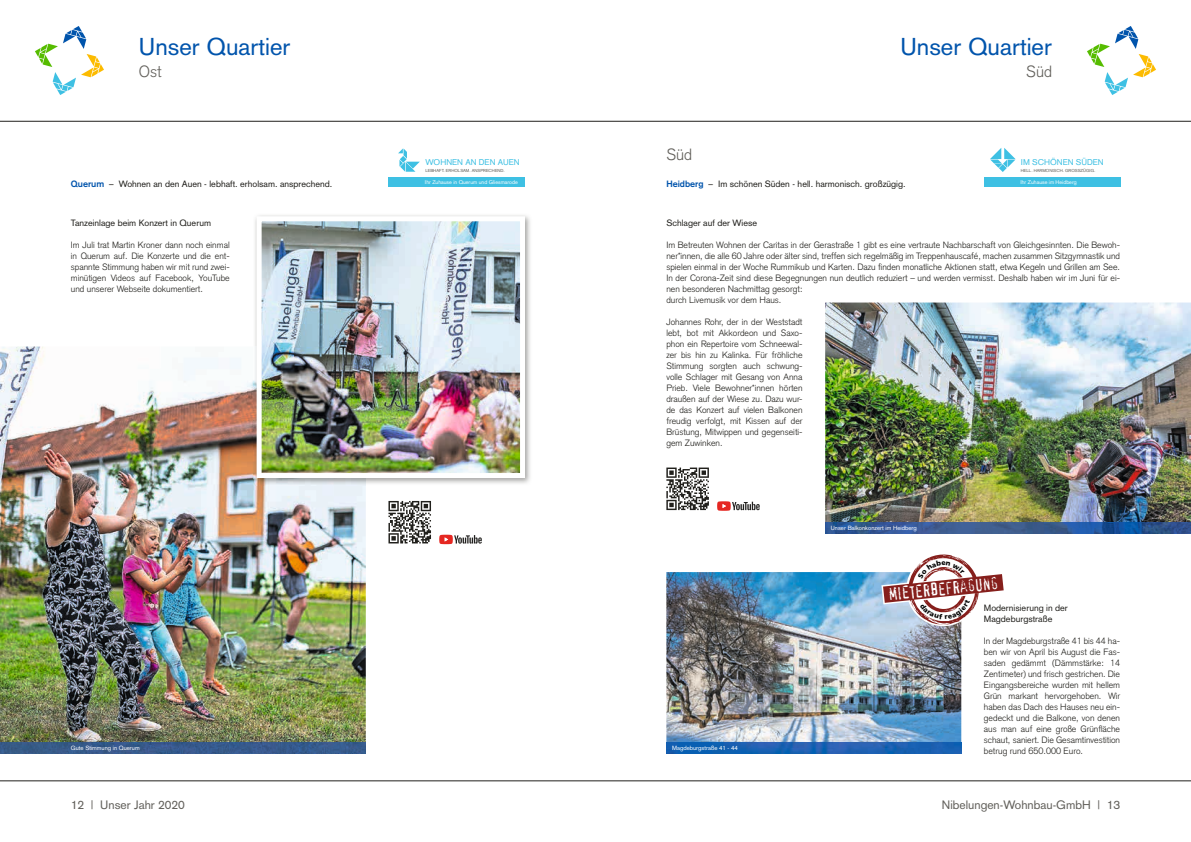
<style>
.page{position:relative;width:1191px;height:842px;background:#fff}
.page>*{position:absolute;margin:0;border:0;box-sizing:border-box;transform-origin:0 0}
.t1{font:24px "Akzidenz Grotesk";color:#0054ac}
.t2{font:17px "Confidential";color:#fff}
.t3{font:300 16px "Akzidenz Grotesk";color:#62605b}
.t4{font:12px "Akzidenz Grotesk";color:#62605b}
.t5{font:300 9px/11px "Akzidenz Grotesk";color:#21201c;text-align:justify}
.t6{font:9px/11px "Akzidenz Grotesk";color:#21201c}
.t7{font:8.3px "Akzidenz Grotesk";color:#3ec0e3}
.t8{font:900 7px "Frutiger";color:#010101}
.t9{font:6px "Akzidenz Grotesk";color:#fff}
.t10{font:5.3px "Akzidenz Grotesk";color:#fff}
.t11{font:4.3px "Akzidenz Grotesk";color:#62605b}
.s1{font-weight:700;color:#0054ac}
</style>
<div class="page">
<svg style="left:35px;top:26px;width:69px;height:69px"></svg>
<svg style="left:1087px;top:26px;width:69px;height:69px"></svg>
<img style="left:0;top:346px;width:366px;height:408px">
<img style="left:0;top:742px;width:366px;height:11px">
<img style="left:666px;top:572px;width:295px;height:171px">
<img style="left:666px;top:743px;width:295px;height:11px">
<img style="left:527px;top:216px;width:3px;height:133px">
<img style="left:366px;top:349px;width:164px;height:135px">
<img style="left:253px;top:346px;width:113px;height:139px">
<img style="left:254px;top:215px;width:273px;height:265px">
<img style="left:825px;top:302px;width:366px;height:221px">
<img style="left:825px;top:523px;width:366px;height:11px">
<div style="left:984px;top:178px;width:136px;height:9px;background:#3ec0e3"></div>
<svg style="left:990px;top:148px;width:25px;height:24px"></svg>
<svg style="left:717px;top:501px;width:42px;height:10px"></svg>
<svg style="left:666px;top:468px;width:43px;height:42px"></svg>
<div style="left:388px;top:178px;width:136px;height:9px;background:#3ec0e3"></div>
<svg style="left:398px;top:148px;width:22px;height:24px"></svg>
<svg style="left:388px;top:501px;width:43px;height:42px"></svg>
<svg style="left:439px;top:535px;width:43px;height:9px"></svg>
<svg style="left:881px;top:554px;width:123px;height:71px"></svg>
<p class="t1" style="left:139px;top:32px;width:153px">Unser Quartier</p>
<p class="t1" style="left:900px;top:32px;width:153px">Unser Quartier</p>
<p class="t3" style="left:139px;top:62px;width:24px">Ost</p>
<p class="t3" style="left:1026px;top:62px;width:27px">Süd</p>
<p class="t7" style="left:425px;top:157px;width:96px">WOHNEN AN DEN AUEN</p>
<p class="t11" style="left:425px;top:168px;width:81px">LEBHAFT. ERHOLSAM. ANSPRECHEND.</p>
<p class="t3" style="left:666px;top:145px;width:27px">Süd</p>
<p class="t7" style="left:1021px;top:158px;width:84px">IM SCHÖNEN SÜDEN</p>
<p class="t11" style="left:1021px;top:168px;width:76px">HELL. HARMONISCH. GROSSZÜGIG.</p>
<p class="t6" style="left:71px;top:178px;width:263px"><span class="s1">Querum</span> – Wohnen an den Auen - lebhaft. erholsam. ansprechend.</p>
<p class="t10" style="left:425px;top:179px;width:94px">Ihr Zuhause in Querum und Gliesmarode</p>
<p class="t6" style="left:666px;top:178px;width:241px"><span class="s1">Heidberg</span> – Im schönen Süden - hell. harmonisch. großzügig.</p>
<p class="t10" style="left:1020px;top:179px;width:58px">Ihr Zuhause im Heidberg</p>
<p class="t6" style="left:71px;top:217px;width:142px">Tanzeinlage beim Konzert in Querum</p>
<p class="t5" style="left:71px;top:239px;width:160px">Im Juli trat Martin Kroner dann noch einmal in Querum auf. Die Konzerte und die ent&shy;spannte Stimmung haben wir mit rund zwei&shy;minütigen Videos auf Facebook, YouTube und unserer Webseite dokumentiert.</p>
<p class="t6" style="left:666px;top:217px;width:92px">Schlager auf der Wiese</p>
<p class="t5" style="left:666px;top:239px;width:455px;text-align:left">Im Betreuten Wohnen der Caritas in der Gerastraße 1 gibt es eine vertraute Nachbarschaft von Gleichgesinnten. Die Bewoh&shy;ner*innen, die alle 60 Jahre oder älter sind, treffen sich regelmäßig im Treppenhauscafé, machen zusammen Sitzgymnastik und spielen einmal in der Woche Rummikub und Karten. Dazu finden monatliche Aktionen statt, etwa Kegeln und Grillen am See.<br>In der Corona-Zeit sind diese Begegnungen nun deutlich reduziert – und werden vermisst. Deshalb haben wir im Juni für ei&shy;nen besonderen Nachmittag gesorgt:<br>durch Livemusik vor dem Haus.</p>
<p class="t5" style="left:666px;top:316px;width:138px">Johannes Rohr, der in der Weststadt lebt, bot mit Akkordeon und Saxo&shy;phon ein Repertoire vom Schneewal&shy;zer bis hin zu Kalinka. Für fröhliche Stimmung sorgten auch schwung&shy;volle Schlager mit Gesang von Anna Prieb. Viele Bewohner*innen hörten draußen auf der Wiese zu. Dazu wur&shy;de das Konzert auf vielen Balkonen freudig verfolgt, mit Kissen auf der Brüstung, Mitwippen und gegenseiti&shy;gem Zuwinken.</p>
<p class="t9" style="left:831px;top:524px;width:88px">Unser Balkonkonzert im Heidberg</p>
<p class="t8" style="left:941px;top:559px;width:6px">e</p>
<p class="t2" style="left:888px;top:587px;width:111px;rotate:-6deg">mieterbefragung</p>
<p class="t9" style="left:71px;top:744px;width:70px">Gute Stimmung in Querum</p>
<p class="t9" style="left:672px;top:744px;width:67px">Magdeburgstraße 41 - 44</p>
<p class="t6" style="left:984px;top:602px;width:85px">Modernisierung in der<br>Magdeburgstraße</p>
<p class="t5" style="left:984px;top:635px;width:138px">In der Magdeburgstraße 41 bis 44 ha&shy;ben wir von April bis August die Fas&shy;saden gedämmt (Dämmstärke: 14<br>Zentimeter) und frisch gestrichen. Die Eingangsbereiche wurden mit hellem Grün markant hervorgehoben. Wir haben das Dach des Hauses neu ein&shy;gedeckt und die Balkone, von denen aus man auf eine große Grünfläche schaut, saniert. Die Gesamtinvestition betrug rund 650.000 Euro.</p>
<p class="t4" style="left:71px;top:797px;width:116px">12 | Unser Jahr 2020</p>
<p class="t4" style="left:942px;top:797px;width:180px">Nibelungen-Wohnbau-GmbH | 13</p>
</div>
